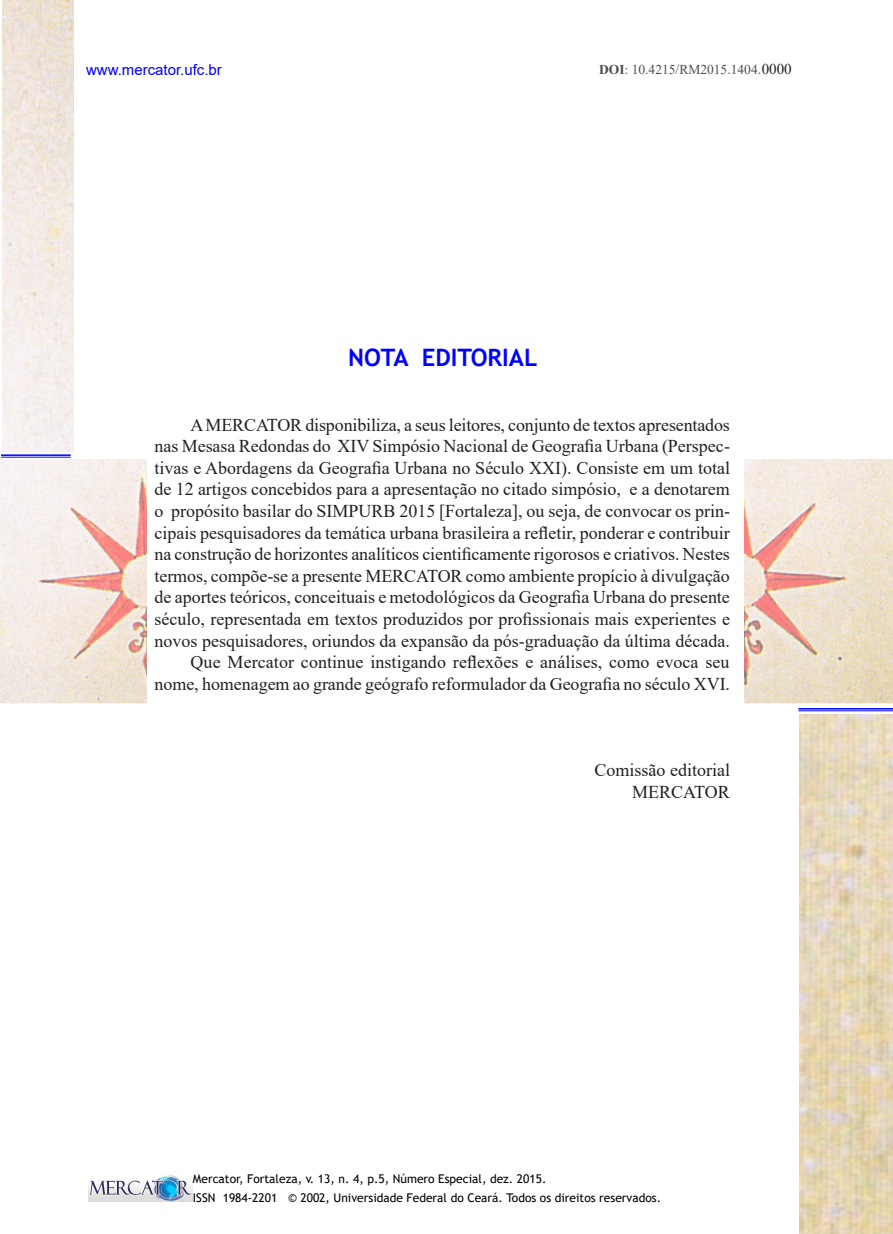
<style>
.page{position:relative;width:893px;height:1234px;background:#fff}
.page>*{position:absolute;margin:0;border:0;box-sizing:border-box;transform-origin:0 0}
.TÍTULO{font:700 24px "Trebuchet MS";color:#00f}
.t1{font:18px/21.6px "Times New Roman";color:#231f20;text-align:justify}
.t2{font:15px "Arial";color:#00f}
.t3{font:15px "Times New Roman";color:#231f20}
.RESUMO{font:13.5px "Times New Roman";color:#4d4d4d}
.t4{font:12px "Trebuchet MS";color:#000}
.s1{font-weight:700}
</style>
<div class="page">
<img style="left:88px;top:1174px;width:105px;height:27px">
<img style="left:744px;top:459px;width:149px;height:244px">
<img style="left:0;top:459px;width:146px;height:244px">
<img style="left:2px;top:0;width:71px;height:451px">
<hr style="left:1px;top:454px;width:70px;height:2px;background:#00f">
<hr style="left:1px;top:457px;width:70px;height:1px;background:#00f">
<hr style="left:798px;top:708px;width:95px;height:1px;background:#00f">
<hr style="left:798px;top:710px;width:95px;height:1px;background:#00f">
<img style="left:799px;top:714px;width:94px;height:519px">
<p class="t3" style="left:762px;top:59px;width:31px">0000</p>
<p class="t2" style="left:86px;top:59px;width:137px">www.mercator.ufc.br</p>
<p class="RESUMO" style="left:599px;top:60px;width:164px"><span class="s1">DOI</span>: 10.4215/RM2015.1404.</p>
<p class="TÍTULO" style="left:348px;top:342px;width:191px">NOTA EDITORIAL</p>
<p class="t1" style="left:155px;top:413px;width:577px;text-indent:36px">A MERCATOR disponibiliza, a seus leitores, conjunto de textos apresentados nas Mesasa Redondas do XIV Simpósio Nacional de Geografia Urbana (Perspec&shy;tivas e Abordagens da Geografia Urbana no Século XXI). Consiste em um total de 12 artigos concebidos para a apresentação no citado simpósio, e a denotarem o propósito basilar do SIMPURB 2015 [Fortaleza], ou seja, de convocar os prin&shy;cipais pesquisadores da temática urbana brasileira a refletir, ponderar e contribuir na construção de horizontes analíticos cientificamente rigorosos e criativos. Nestes termos, compõe-se a presente MERCATOR como ambiente propício à divulgação de aportes teóricos, conceituais e metodológicos da Geografia Urbana do presente século, representada em textos produzidos por profissionais mais experientes e novos pesquisadores, oriundos da expansão da pós-graduação da última década.</p>
<p class="t1" style="left:155px;top:650px;width:577px;text-align:right">Que Mercator continue instigando reflexões e análises, como evoca seu nome, homenagem ao grande geógrafo reformulador da Geografia no século XVI.</p>
<p class="t1" style="left:594px;top:758px;width:137px">Comissão editorial</p>
<p class="t1" style="left:632px;top:780px;width:99px">MERCATOR</p>
<p class="t4" style="left:193px;top:1171px;width:355px">Mercator, Fortaleza, v. 13, n. 4, p.5, Número Especial, dez. 2015.</p>
<p class="t4" style="left:193px;top:1189px;width:470px">ISSN 1984-2201 © 2002, Universidade Federal do Ceará. Todos os direitos reservados.</p>
</div>
